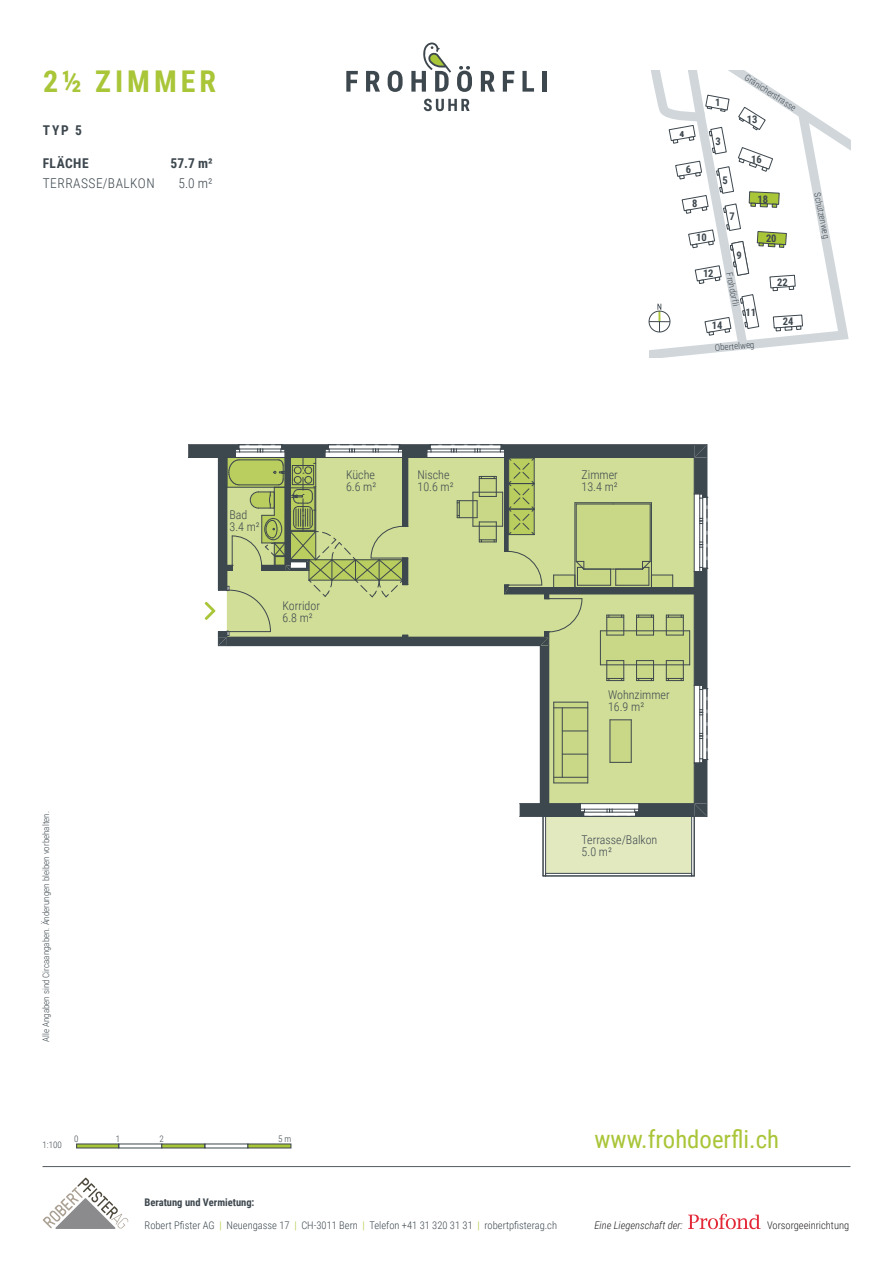
<style>
.page{position:relative;width:893px;height:1263px;background:#fff}
.page>*{position:absolute;margin:0;border:0;box-sizing:border-box;transform-origin:0 0}
.t1{font:700 30px "Roboto Condensed";letter-spacing:.135em;color:#a9c538}
.t2{font:24.75px "Roboto Condensed";color:#a9c538}
.t3{font:300 13.5px "Roboto Condensed";letter-spacing:.035em;color:#3d474e}
.t4{font:700 13.5px "Roboto Condensed";letter-spacing:.035em;color:#3d474e}
.t5{font:300 12px/12px "Roboto Condensed";color:#3d474e}
.t6{font:300 10.5px/22.5px "Roboto Condensed";color:#3d474e}
.t7{font:700 10.5px "Roboto Condensed";color:#3d474e}
.t8{font:italic 300 10.5px "Roboto Condensed";color:#231f20}
.t9{font:300 10.5px "Roboto Condensed";color:#231f20}
.t10{font:300 9px "Roboto Condensed";color:#3d474e}
.s1{font-weight:700}
.s2{color:#a9c538}
</style>
<div class="page">
<svg style="left:346px;top:71px;width:12px;height:21px"></svg>
<svg style="left:366px;top:71px;width:14px;height:21px"></svg>
<svg style="left:388px;top:71px;width:15px;height:21px"></svg>
<svg style="left:411px;top:43px;width:40px;height:49px"></svg>
<svg style="left:457px;top:66px;width:15px;height:26px"></svg>
<svg style="left:481px;top:71px;width:14px;height:21px"></svg>
<svg style="left:503px;top:71px;width:11px;height:21px"></svg>
<svg style="left:522px;top:71px;width:12px;height:21px"></svg>
<div style="left:542px;top:71px;width:5px;height:21px;background:#3d474e"></div>
<svg style="left:424px;top:99px;width:46px;height:12px"></svg>
<svg style="left:688px;top:1214px;width:73px;height:15px"></svg>
<hr style="left:43px;top:1166px;width:807px;height:1px;background:#3d474e">
<div style="left:543px;top:816px;width:151px;height:60px;background:#e2e9bf"></div>
<hr style="left:692px;top:816px;width:2px;height:60px;background:#fff">
<hr style="left:543px;top:816px;width:3px;height:60px;background:#fff">
<hr style="left:546px;top:873px;width:146px;height:3px;background:#fff">
<hr style="left:694px;top:816px;width:1px;height:60px;background:#3d474e">
<hr style="left:691px;top:816px;width:1px;height:60px;background:#3d474e">
<hr style="left:545px;top:816px;width:1px;height:60px;background:#3d474e">
<hr style="left:543px;top:816px;width:1px;height:60px;background:#3d474e">
<hr style="left:546px;top:873px;width:146px;height:1px;background:#3d474e">
<hr style="left:546px;top:876px;width:146px;height:1px;background:#3d474e">
<svg style="left:188px;top:444px;width:520px;height:373px"></svg>
<svg style="left:76px;top:1144px;width:43px;height:4px"></svg>
<svg style="left:162px;top:1144px;width:43px;height:4px"></svg>
<svg style="left:248px;top:1144px;width:43px;height:4px"></svg>
<svg style="left:43px;top:1177px;width:85px;height:52px"></svg>
<svg style="left:648px;top:71px;width:202px;height:285px"></svg>
<h1 class="t1" style="left:43px;top:60px;width:175px">2½ ZIMMER</h1>
<h3 class="t4" style="left:43px;top:121px;width:41px">TYP 5</h3>
<h3 class="t4" style="left:43px;top:154px;width:47px">FLÄCHE</h3>
<h3 class="t4" style="left:171px;top:154px;width:44px">57.7 m²</h3>
<h3 class="t3" style="left:43px;top:174px;width:113px">TERRASSE/BALKON</h3>
<h3 class="t3" style="left:179px;top:174px;width:36px">5.0 m²</h3>
<p class="t7" style="left:679px;top:126px;width:6px">4</p>
<p class="t7" style="left:686px;top:162px;width:7px">6</p>
<p class="t7" style="left:692px;top:196px;width:7px">8</p>
<p class="t7" style="left:715px;top:95px;width:7px">1</p>
<p class="t7" style="left:715px;top:134px;width:7px">3</p>
<p class="t7" style="left:723px;top:173px;width:7px">5</p>
<p class="t7" style="left:730px;top:209px;width:7px">7</p>
<p class="t10" style="left:749px;top:71px;width:61px;rotate:33deg">Gränicherstrasse</p>
<p class="t7" style="left:747px;top:112px;width:12px">13</p>
<p class="t7" style="left:751px;top:151px;width:12px">16</p>
<p class="t7" style="left:757px;top:192px;width:12px">18</p>
<p class="t7" style="left:696px;top:230px;width:12px">10</p>
<p class="t7" style="left:703px;top:266px;width:12px">12</p>
<p class="t7" style="left:736px;top:248px;width:7px">9</p>
<p class="t10" style="left:735px;top:271px;width:35px;rotate:78deg">Frohdörfli</p>
<p class="t10" style="left:714px;top:341px;width:41px;rotate:-5deg">Obertelweg</p>
<p class="t7" style="left:745px;top:305px;width:12px">11</p>
<p class="t7" style="left:712px;top:318px;width:12px">14</p>
<p class="t7" style="left:766px;top:231px;width:12px">20</p>
<p class="t7" style="left:777px;top:275px;width:12px">22</p>
<p class="t7" style="left:783px;top:314px;width:12px">24</p>
<p class="t10" style="left:823px;top:191px;width:48px;rotate:78deg">Schützenweg</p>
<h3 class="t5" style="left:230px;top:508px;width:32px">Bad<br>3.4 m²</h3>
<h3 class="t5" style="left:346px;top:468px;width:32px">Küche<br>6.6 m²</h3>
<h3 class="t5" style="left:283px;top:599px;width:39px">Korridor<br>6.8 m²</h3>
<h3 class="t5" style="left:417px;top:468px;width:38px">Nische<br>10.6 m²</h3>
<h3 class="t5" style="left:582px;top:468px;width:38px">Zimmer<br>13.4 m²</h3>
<h3 class="t5" style="left:608px;top:688px;width:63px">Wohnzimmer<br>16.9 m²</h3>
<p class="t10" style="left:40px;top:1042px;width:232px;rotate:-90deg">Alle Angaben sind Circaangaben. Änderungen bleiben vorbehalten.</p>
<h3 class="t5" style="left:582px;top:833px;width:77px">Terrasse/Balkon<br>5.0 m²</h3>
<p class="t10" style="left:43px;top:1139px;width:21px">1:100</p>
<p class="t10" style="left:74px;top:1132px;width:6px">0</p>
<p class="t10" style="left:116px;top:1132px;width:6px">1</p>
<p class="t10" style="left:160px;top:1132px;width:6px">2</p>
<p class="t10" style="left:278px;top:1132px;width:15px">5 m</p>
<p class="t6" style="left:145px;top:1191px;width:414px"><span class="s1">Beratung und Vermietung:<br></span>Robert Pfister AG <span class="s2">|</span> Neuengasse 17 <span class="s2">|</span> CH-3011 Bern <span class="s2">|</span> Telefon +41 31 320 31 31 <span class="s2">|</span> robertpfisterag.ch</p>
<h2 class="t2" style="left:594px;top:1122px;width:186px">www.frohdoerfli.ch</h2>
<p class="t8" style="left:594px;top:1218px;width:90px">Eine Liegenschaft der:</p>
<p class="t9" style="left:767px;top:1218px;width:84px">Vorsorgeeinrichtung</p>
</div>
